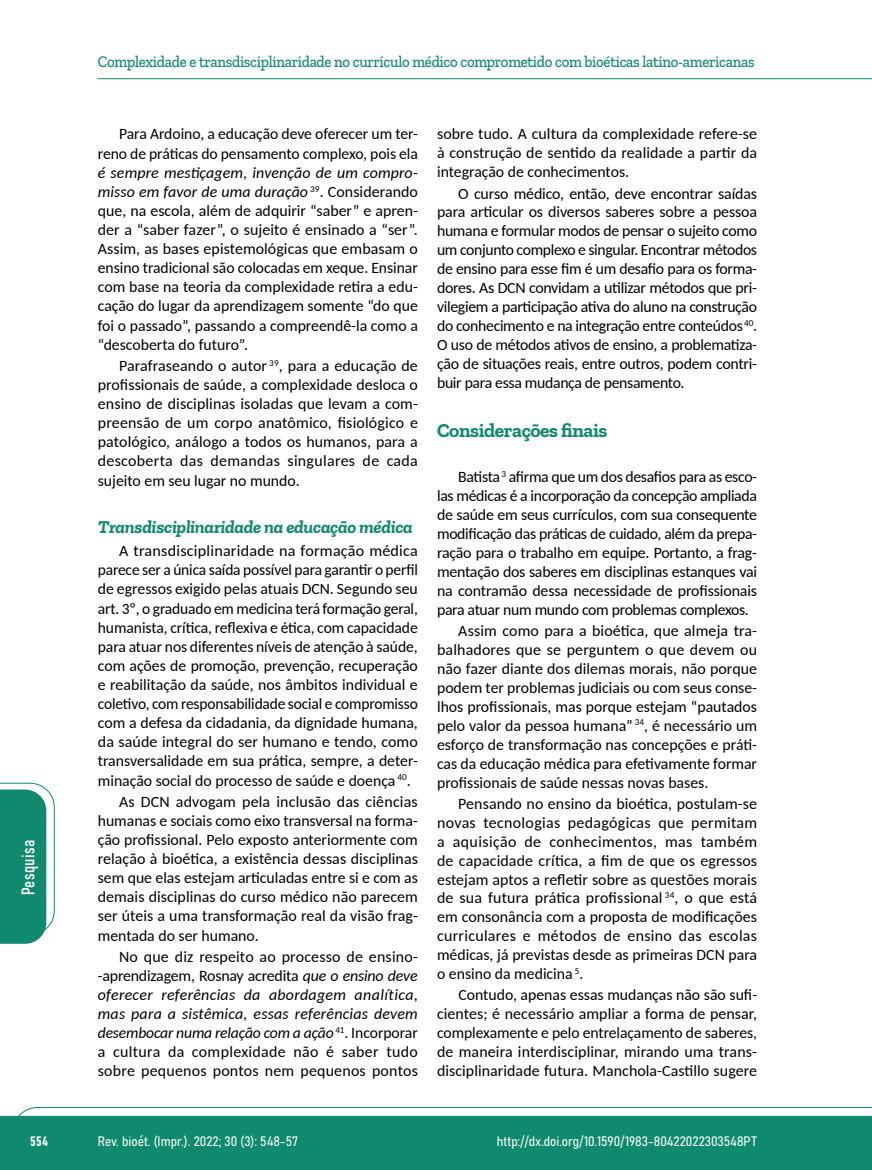
<style>
.page{position:relative;width:872px;height:1170px;background:#fff}
.page>*{position:absolute;margin:0;border:0;box-sizing:border-box;transform-origin:0 0}
.t1{font:700 19.5px "Zilla Slab";letter-spacing:-.02em;color:#108a6e}
.t2{font:italic 700 18px "Zilla Slab";letter-spacing:-.015em;color:#108a6e}
.t3{font:18px "Bahnschrift";letter-spacing:.02em;color:#fff}
.t4{font:500 16.5px "Zilla Slab";letter-spacing:-.02em;color:#108a6e;scale:.9 1}
.t5{font:15.75px/19px "Carlito";color:#000;text-align:justify}
.t6{font:13.5px "Bahnschrift";color:#fff}
.s1{font-style:italic}
</style>
<div class="page">
<svg style="left:12px;top:1107px;width:860px;height:62px;background:#2e9880"></svg>
<hr style="left:98px;top:78px;width:774px;height:1px;background:#108a6e">
<svg style="left:0;top:782px;width:55px;height:161px"></svg>
<p class="t3" style="left:15px;top:895px;width:57px;rotate:-90deg">Pesquisa</p>
<p class="t4" style="left:98px;top:53px;width:731px">Complexidade e transdisciplinaridade no currículo médico comprometido com bioéticas latino-americanas</p>
<p class="t5" style="left:98px;top:124px;width:321px;text-align:right">Para Ardoino, a educação deve oferecer um ter&shy;reno de práticas do pensamento complexo, pois ela</p>
<p class="t5" style="left:98px;top:162px;width:321px"><span class="s1">é sempre mestiçagem, invenção de um compro&shy;misso em favor de uma duração</span> <sup>39</sup>. Considerando que, na escola, além de adquirir “saber” e apren&shy;der a “saber fazer”, o sujeito é ensinado a “ser”.<br>Assim, as bases epistemológicas que embasam o ensino tradicional são colocadas em xeque. Ensinar com base na teoria da complexidade retira a edu&shy;cação do lugar da aprendizagem somente “do que foi o passado”, passando a compreendê-la como a “descoberta do futuro”.</p>
<p class="t5" style="left:98px;top:355px;width:322px;text-indent:21px">Parafraseando o autor <sup>39</sup>, para a educação de profissionais de saúde, a complexidade desloca o ensino de disciplinas isoladas que levam a com&shy;preensão de um corpo anatômico, fisiológico e patológico, análogo a todos os humanos, para a descoberta das demandas singulares de cada sujeito em seu lugar no mundo.</p>
<p class="t2" style="left:98px;top:516px;width:316px">Transdisciplinaridade na educação médica</p>
<p class="t5" style="left:98px;top:540px;width:322px;text-indent:21px">A transdisciplinaridade na formação médica parece ser a única saída possível para garantir o perfil de egressos exigido pelas atuais DCN. Segundo seu art. 3º, o graduado em medicina terá formação geral, humanista, crítica, reflexiva e ética, com capacidade para atuar nos diferentes níveis de atenção à saúde, com ações de promoção, prevenção, recuperação e reabilitação da saúde, nos âmbitos individual e coletivo, com responsabilidade social e compromisso com a defesa da cidadania, da dignidade humana, da saúde integral do ser humano e tendo, como transversalidade em sua prática, sempre, a deter&shy;minação social do processo de saúde e doença <sup>40</sup>.</p>
<p class="t5" style="left:98px;top:791px;width:322px;text-indent:21px">As DCN advogam pela inclusão das ciências humanas e sociais como eixo transversal na forma&shy;ção profissional. Pelo exposto anteriormente com relação à bioética, a existência dessas disciplinas sem que elas estejam articuladas entre si e com as demais disciplinas do curso médico não parecem ser úteis a uma transformação real da visão frag&shy;mentada do ser humano.</p>
<p class="t5" style="left:98px;top:946px;width:322px;text-indent:21px">No que diz respeito ao processo de ensino--aprendizagem, Rosnay acredita <span class="s1">que o ensino deve oferecer referências da abordagem analítica, mas para a sistêmica, essas referências devem desembocar numa relação com a ação</span> <sup>41</sup>. Incorporar a cultura da complexidade não é saber tudo sobre pequenos pontos nem pequenos pontos</p>
<p class="t5" style="left:437px;top:124px;width:322px">sobre tudo. A cultura da complexidade refere-se à construção de sentido da realidade a partir da integração de conhecimentos.</p>
<p class="t5" style="left:437px;top:183px;width:321px;text-indent:21px">O curso médico, então, deve encontrar saídas para articular os diversos saberes sobre a pessoa humana e formular modos de pensar o sujeito como um conjunto complexo e singular. Encontrar métodos de ensino para esse fim é um desafio para os forma&shy;dores. As DCN convidam a utilizar métodos que pri&shy;vilegiem a participação ativa do aluno na construção do conhecimento e na integração entre conteúdos <sup>40</sup>.<br>O uso de métodos ativos de ensino, a problematiza&shy;ção de situações reais, entre outros, podem contri&shy;buir para essa mudança de pensamento.</p>
<p class="t1" style="left:437px;top:419px;width:172px">Considerações finais</p>
<p class="t5" style="left:437px;top:466px;width:322px;text-indent:21px">Batista <sup>3</sup> afirma que um dos desafios para as esco&shy;las médicas é a incorporação da concepção ampliada de saúde em seus currículos, com sua consequente modificação das práticas de cuidado, além da prepa&shy;ração para o trabalho em equipe. Portanto, a frag&shy;mentação dos saberes em disciplinas estanques vai na contramão dessa necessidade de profissionais para atuar num mundo com problemas complexos.</p>
<p class="t5" style="left:437px;top:620px;width:321px;text-indent:21px">Assim como para a bioética, que almeja tra&shy;balhadores que se perguntem o que devem ou não fazer diante dos dilemas morais, não porque podem ter problemas judiciais ou com seus conse&shy;lhos profissionais, mas porque estejam “pautados pelo valor da pessoa humana” <sup>34</sup>, é necessário um esforço de transformação nas concepções e práti&shy;cas da educação médica para efetivamente formar profissionais de saúde nessas novas bases.</p>
<p class="t5" style="left:437px;top:793px;width:321px;text-indent:21px">Pensando no ensino da bioética, postulam-se novas tecnologias pedagógicas que permitam a aquisição de conhecimentos, mas também de capacidade crítica, a fim de que os egressos estejam aptos a refletir sobre as questões morais de sua futura prática profissional <sup>34</sup>, o que está em consonância com a proposta de modificações curriculares e métodos de ensino das escolas médicas, já previstas desde as primeiras DCN para o ensino da medicina <sup>5</sup>.</p>
<p class="t5" style="left:437px;top:984px;width:321px;text-indent:21px">Contudo, apenas essas mudanças não são sufi&shy;cientes; é necessário ampliar a forma de pensar, complexamente e pelo entrelaçamento de saberes, de maneira interdisciplinar, mirando uma trans&shy;disciplinaridade futura. Manchola-Castillo sugere</p>
<p class="t6" style="left:30px;top:1130px;width:19px">554</p>
<p class="t6" style="left:98px;top:1131px;width:202px">Rev. bioét. (Impr.). 2022; 30 (3): 548-57</p>
<p class="t6" style="left:497px;top:1131px;width:262px">http://dx.doi.org/10.1590/1983-80422022303548PT</p>
</div>
